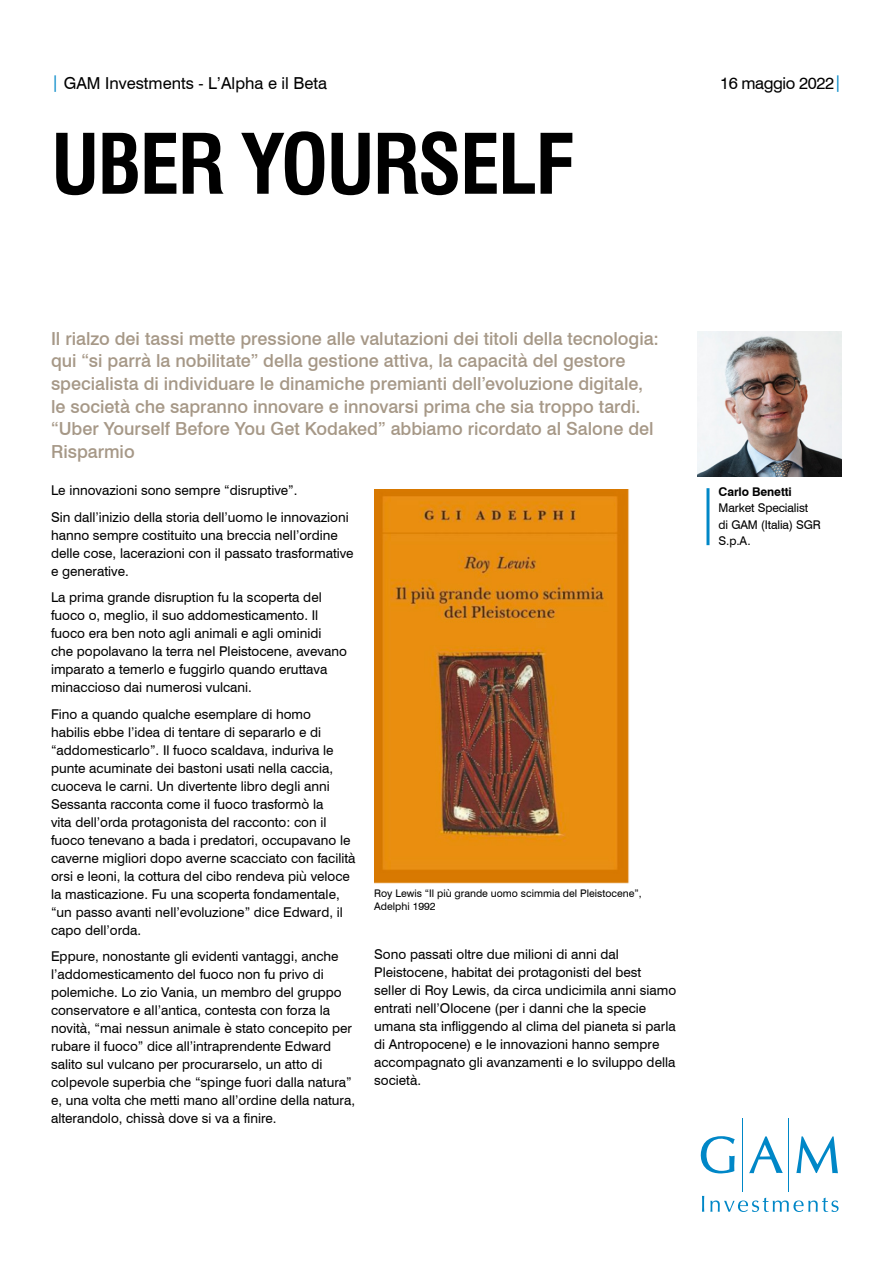
<style>
.page{position:relative;width:893px;height:1263px;background:#fff}
.page>*{position:absolute;margin:0;border:0;box-sizing:border-box;transform-origin:0 0}
.t1{font:700 condensed 81px "Swiss 721 BT";letter-spacing:-.025em;color:#000}
.SUBTITLE{font:500 18px/22.5px "Swiss 721 BT";color:#a69887}
.t2{font:16.5px "Swiss 721 BT";color:#000}
.t3{font:16.5px "Swiss 721 BT";letter-spacing:-.025em;color:#000}
.BODY_text{font:13.5px/18px "Swiss 721 BT";color:#000}
.t4{font:12px/16.5px "Swiss 721 BT";letter-spacing:-.01em;color:#000}
.DISCLAIMER{font:10.5px/13.5px "Swiss 721 BT";color:#000}
.s1{color:#0087c7}
.s2{font-weight:700}
</style>
<div class="page">
<img style="left:697px;top:331px;width:145px;height:145px">
<hr style="left:742px;top:1118px;width:1px;height:74px;background:#0087c7">
<hr style="left:789px;top:1118px;width:1px;height:74px;background:#0087c7">
<svg style="left:701px;top:1136px;width:34px;height:37px"></svg>
<svg style="left:749px;top:1136px;width:34px;height:37px"></svg>
<svg style="left:796px;top:1136px;width:42px;height:37px"></svg>
<svg style="left:702px;top:1196px;width:2px;height:16px"></svg>
<svg style="left:710px;top:1197px;width:128px;height:15px"></svg>
<img style="left:374px;top:489px;width:255px;height:394px">
<hr style="left:706px;top:488px;width:3px;height:57px;background:#0087c7">
<p class="t2" style="left:51px;top:73px;width:277px"><span class="s1">|</span> GAM Investments - L’Alpha e il Beta</p>
<p class="t1" style="left:51px;top:116px;width:525px">UBER YOURSELF</p>
<p class="t3" style="left:720px;top:73px;width:123px">16 maggio 2022<span class="s1">|</span></p>
<p class="SUBTITLE" style="left:51px;top:327px;width:609px">Il rialzo dei tassi mette pressione alle valutazioni dei titoli della tecnologia: qui “si parrà la nobilitate” della gestione attiva, la capacità del gestore specialista di individuare le dinamiche premianti dell’evoluzione digitale, le società che sapranno innovare e innovarsi prima che sia troppo tardi. “Uber Yourself Before You Get Kodaked” abbiamo ricordato al Salone del Risparmio</p>
<p class="BODY_text" style="left:51px;top:481px;width:248px">Le innovazioni sono sempre “disruptive”.</p>
<p class="BODY_text" style="left:51px;top:508px;width:304px">Sin dall’inizio della storia dell’uomo le innovazioni hanno sempre costituito una breccia nell’ordine delle cose, lacerazioni con il passato trasformative e generative.</p>
<p class="BODY_text" style="left:51px;top:588px;width:297px">La prima grande disruption fu la scoperta del fuoco o, meglio, il suo addomesticamento. Il fuoco era ben noto agli animali e agli ominidi che popolavano la terra nel Pleistocene, avevano imparato a temerlo e fuggirlo quando eruttava minaccioso dai numerosi vulcani.</p>
<p class="BODY_text" style="left:51px;top:705px;width:306px">Fino a quando qualche esemplare di homo<br>habilis ebbe l’idea di tentare di separarlo e di “addomesticarlo”. Il fuoco scaldava, induriva le punte acuminate dei bastoni usati nella caccia, cuoceva le carni. Un divertente libro degli anni Sessanta racconta come il fuoco trasformò la<br>vita dell’orda protagonista del racconto: con il fuoco tenevano a bada i predatori, occupavano le caverne migliori dopo averne scacciato con facilità orsi e leoni, la cottura del cibo rendeva più veloce la masticazione. Fu una scoperta fondamentale, “un passo avanti nell’evoluzione” dice Edward, il capo dell’orda.</p>
<p class="BODY_text" style="left:51px;top:947px;width:306px">Eppure, nonostante gli evidenti vantaggi, anche l’addomesticamento del fuoco non fu privo di polemiche. Lo zio Vania, un membro del gruppo conservatore e all’antica, contesta con forza la novità, “mai nessun animale è stato concepito per rubare il fuoco” dice all’intraprendente Edward salito sul vulcano per procurarselo, un atto di colpevole superbia che “spinge fuori dalla natura” e, una volta che metti mano all’ordine della natura, alterandolo, chissà dove si va a finire.</p>
<p class="DISCLAIMER" style="left:374px;top:886px;width:269px">Roy Lewis “Il più grande uomo scimmia del Pleistocene”,<br>Adelphi 1992</p>
<p class="BODY_text" style="left:374px;top:945px;width:304px">Sono passati oltre due milioni di anni dal Pleistocene, habitat dei protagonisti del best seller di Roy Lewis, da circa undicimila anni siamo entrati nell’Olocene (per i danni che la specie umana sta infliggendo al clima del pianeta si parla di Antropocene) e le innovazioni hanno sempre accompagnato gli avanzamenti e lo sviluppo della società.</p>
<p class="t4" style="left:719px;top:483px;width:104px"><span class="s2">Carlo Benetti<br></span>Market Specialist di GAM (Italia) SGR<br>S.p.A.</p>
</div>
